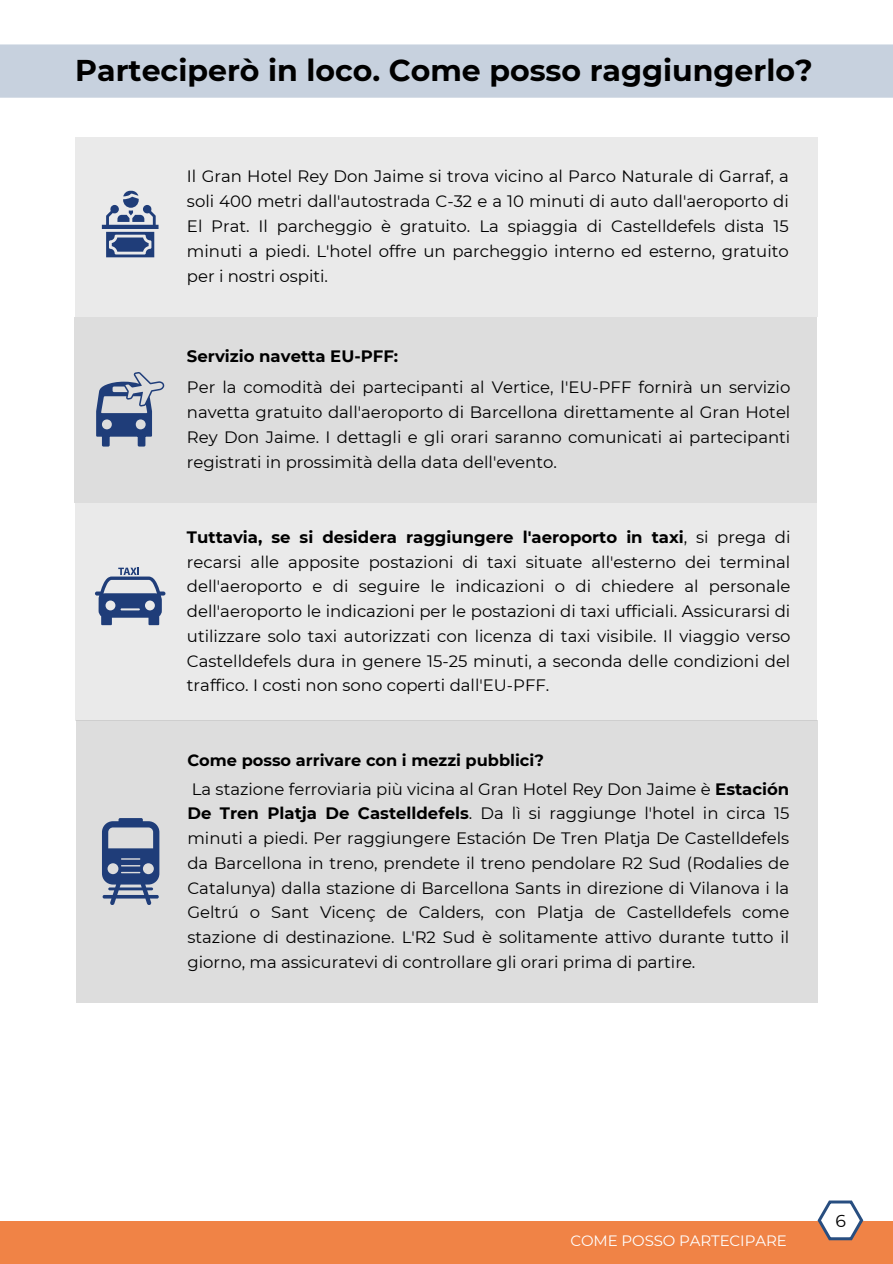
<style>
.page{position:relative;width:893px;height:1264px;background:#fff}
.page>*{position:absolute;margin:0;border:0;box-sizing:border-box;transform-origin:0 0}
.t1{font:700 30px "Montserrat";color:#000}
.t2{font:17.25px "Montserrat";color:#000}
.t3{font:16.5px/24.8px "Montserrat";color:#000;text-align:justify}
.t4{font:700 16.5px "Montserrat";color:#000}
.t5{font:700 16.2px "Montserrat";color:#000}
.t6{font:15px "Montserrat";letter-spacing:-.005em;color:#fff}
.s1{font-weight:700}
</style>
<div class="page">
<div style="left:75px;top:138px;width:742px;height:179px;background:#eaeaea"></div>
<div style="left:75px;top:317px;width:741px;height:185px;background:#ddd"></div>
<svg style="left:96px;top:372px;width:68px;height:74px"></svg>
<div style="left:76px;top:720px;width:741px;height:282px;background:#ddd"></div>
<div style="left:75px;top:502px;width:741px;height:218px;background:#eaeaea"></div>
<svg style="left:102px;top:191px;width:56px;height:66px"></svg>
<div style="left:0;top:44px;width:892px;height:54px;background:#c7d1de"></div>
<div style="left:0;top:1220px;width:892px;height:43px;background:#f08346"></div>
<svg style="left:817px;top:1200px;width:46px;height:40px"></svg>
<svg style="left:102px;top:818px;width:57px;height:86px"></svg>
<svg style="left:95px;top:567px;width:70px;height:58px"></svg>
<h1 class="t1" style="left:75px;top:52px;width:739px">Parteciperò in loco. Come posso raggiungerlo?</h1>
<p class="t3" style="left:187px;top:164px;width:603px">Il Gran Hotel Rey Don Jaime si trova vicino al Parco Naturale di Garraf, a soli 400 metri dall'autostrada C-32 e a 10 minuti di auto dall'aeroporto di El Prat. Il parcheggio è gratuito. La spiaggia di Castelldefels dista 15 minuti a piedi. L'hotel offre un parcheggio interno ed esterno, gratuito per i nostri ospiti.</p>
<p class="t4" style="left:187px;top:346px;width:213px">Servizio navetta EU-PFF:</p>
<p class="t3" style="left:187px;top:375px;width:605px">Per la comodità dei partecipanti al Vertice, l'EU-PFF fornirà un servizio navetta gratuito dall'aeroporto di Barcellona direttamente al Gran Hotel Rey Don Jaime. I dettagli e gli orari saranno comunicati ai partecipanti registrati in prossimità della data dell'evento.</p>
<p class="t3" style="left:187px;top:524px;width:605px"><span class="s1">Tuttavia, se si desidera raggiungere l'aeroporto in taxi</span>, si prega di recarsi alle apposite postazioni di taxi situate all'esterno dei terminal dell'aeroporto e di seguire le indicazioni o di chiedere al personale dell'aeroporto le indicazioni per le postazioni di taxi ufficiali. Assicurarsi di utilizzare solo taxi autorizzati con licenza di taxi visibile. Il viaggio verso Castelldefels dura in genere 15-25 minuti, a seconda delle condizioni del traffico. I costi non sono coperti dall'EU-PFF.</p>
<p class="t5" style="left:187px;top:750px;width:358px">Come posso arrivare con i mezzi pubblici?</p>
<p class="t3" style="left:187px;top:776px;width:603px">La stazione ferroviaria più vicina al Gran Hotel Rey Don Jaime è <span class="s1">Estación De Tren Platja De Castelldefels</span>. Da lì si raggiunge l'hotel in circa 15 minuti a piedi. Per raggiungere Estación De Tren Platja De Castelldefels da Barcellona in treno, prendete il treno pendolare R2 Sud (Rodalies de Catalunya) dalla stazione di Barcellona Sants in direzione di Vilanova i la Geltrú o Sant Vicenç de Calders, con Platja de Castelldefels come stazione di destinazione. L'R2 Sud è solitamente attivo durante tutto il giorno, ma assicuratevi di controllare gli orari prima di partire.</p>
<p class="t6" style="left:570px;top:1231px;width:218px">COME POSSO PARTECIPARE</p>
<p class="t2" style="left:835px;top:1209px;width:12px">6</p>
</div>
